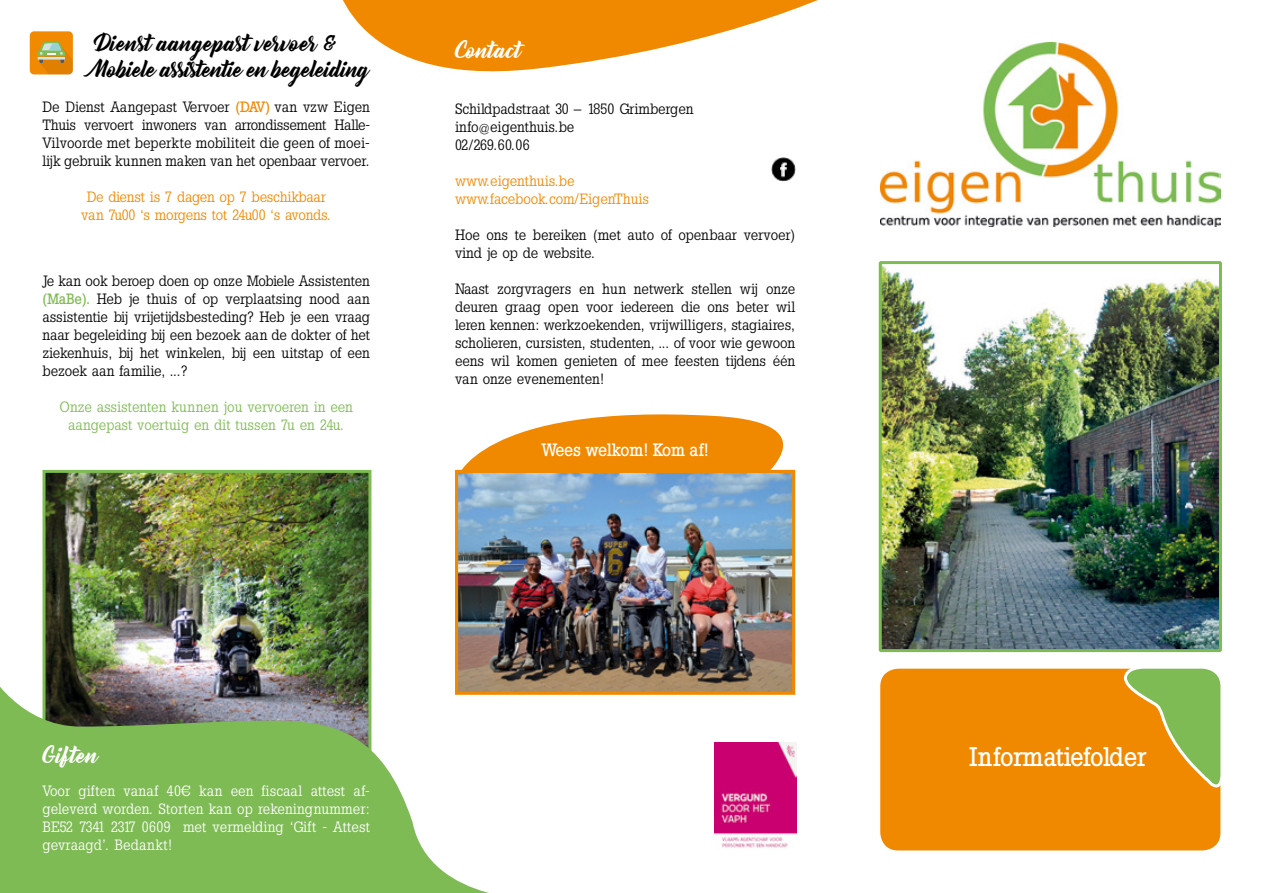
<style>
.page{position:relative;width:1263px;height:893px;background:#fff}
.page>*{position:absolute;margin:0;border:0;box-sizing:border-box;transform-origin:0 0}
.t1{font:500 27px "Slab Tall X";color:#fff}
.t2{font:21px/25.2px "Bernadette";letter-spacing:-.03em;color:#000}
.t3{font:21px "Bernadette";color:#fff}
.t4{font:500 18px "Slab Tall X";color:#fff}
.t5{font:15px/18px "Slab Tall X";color:#000;text-align:justify}
.t6{font:15px/18px "Slab Tall X";letter-spacing:.01em;color:#fff;text-align:justify}
.t7{font:15px/18px "Slab Tall X";letter-spacing:-.01em;color:#f18900}
.t8{font:15px/18px "Slab Tall X";color:#7ebb54;text-align:center}
.s1{font-weight:500;color:#f18900}
.s2{font-weight:500;color:#7ebb54}
</style>
<div class="page">
<img style="left:47px;top:474px;width:320px;height:188px">
<div style="left:43px;top:470px;width:328px;height:308px;border:3px solid #7ebb54"></div>
<svg style="left:0;top:662px;width:489px;height:231px;fill:#7ebb54"></svg>
<svg style="left:456px;top:414px;width:340px;height:111px;fill:#f18900"></svg>
<svg style="left:343px;top:0;width:475px;height:72px;fill:#f18900"></svg>
<div style="left:880px;top:669px;width:340px;height:181px;background:#f18900;border-radius:18px"></div>
<img style="left:880px;top:43px;width:340px;height:184px">
<img style="left:883px;top:265px;width:335px;height:383px">
<div style="left:879px;top:261px;width:343px;height:391px;border:3px solid #7ebb54"></div>
<img style="left:714px;top:743px;width:83px;height:107px">
<img style="left:459px;top:474px;width:332px;height:217px">
<div style="left:455px;top:470px;width:340px;height:225px;border:3px solid #f18900"></div>
<svg style="left:1122px;top:668px;width:99px;height:122px"></svg>
<div style="left:30px;top:31px;width:43px;height:43px;background:#f18901;border-radius:4px"></div>
<svg style="left:37px;top:42px;width:36px;height:32px"></svg>
<img style="left:771px;top:157px;width:24px;height:25px">
<h2 class="t2" style="left:90px;top:31px;width:282px;text-indent:7px">Dienst aangepast vervoer &amp;<br>Mobiele assistentie en begeleiding</h2>
<p class="t5" style="left:43px;top:98px;width:329px">De Dienst Aangepast Vervoer <span class="s1">(DAV)</span> van vzw Eigen Thuis vervoert inwoners van arrondissement Halle-Vilvoorde met beperkte mobiliteit die geen of moei&shy;lijk gebruik kunnen maken van het openbaar vervoer.</p>
<p class="t7" style="left:81px;top:188px;width:251px;text-align:center">De dienst is 7 dagen op 7 beschikbaar van 7u00 ‘s morgens tot 24u00 ‘s avonds.</p>
<p class="t5" style="left:43px;top:272px;width:329px">Je kan ook beroep doen op onze Mobiele Assistenten <span class="s2">(MaBe).</span> Heb je thuis of op verplaatsing nood aan assistentie bij vrijetijdsbesteding? Heb je een vraag naar begeleiding bij een bezoek aan de dokter of het ziekenhuis, bij het winkelen, bij een uitstap of een bezoek aan familie, ...?</p>
<p class="t8" style="left:60px;top:398px;width:295px">Onze assistenten kunnen jou vervoeren in een aangepast voertuig en dit tussen 7u en 24u.</p>
<h2 class="t3" style="left:455px;top:34px;width:68px">Contact</h2>
<p class="t5" style="left:455px;top:99px;width:240px;text-align:left">Schildpadstraat 30 – 1850 Grimbergen info@eigenthuis.be<br>02/269.60.06</p>
<p class="t7" style="left:455px;top:171px;width:196px">www.eigenthuis.be www.facebook.com/EigenThuis</p>
<p class="t5" style="left:455px;top:225px;width:342px">Hoe ons te bereiken (met auto of openbaar vervoer) vind je op de website.</p>
<p class="t5" style="left:455px;top:279px;width:342px">Naast zorgvragers en hun netwerk stellen wij onze deuren graag open voor iedereen die ons beter wil leren kennen: werkzoekenden, vrijwilligers, stagiaires, scholieren, cursisten, studenten, ... of voor wie gewoon eens wil komen genieten of mee feesten tijdens één van onze evenementen!</p>
<p class="t4" style="left:541px;top:439px;width:169px">Wees welkom! Kom af!</p>
<h2 class="t3" style="left:43px;top:739px;width:58px">Giften</h2>
<h1 class="t1" style="left:969px;top:741px;width:179px">Informatiefolder</h1>
<p class="t6" style="left:43px;top:782px;width:329px">Voor giften vanaf 40€ kan een fiscaal attest af&shy;geleverd worden. Storten kan op rekeningnummer:<br>BE52 7341 2317 0609 met vermelding ‘Gift - Attest gevraagd’. Bedankt!</p>
</div>
